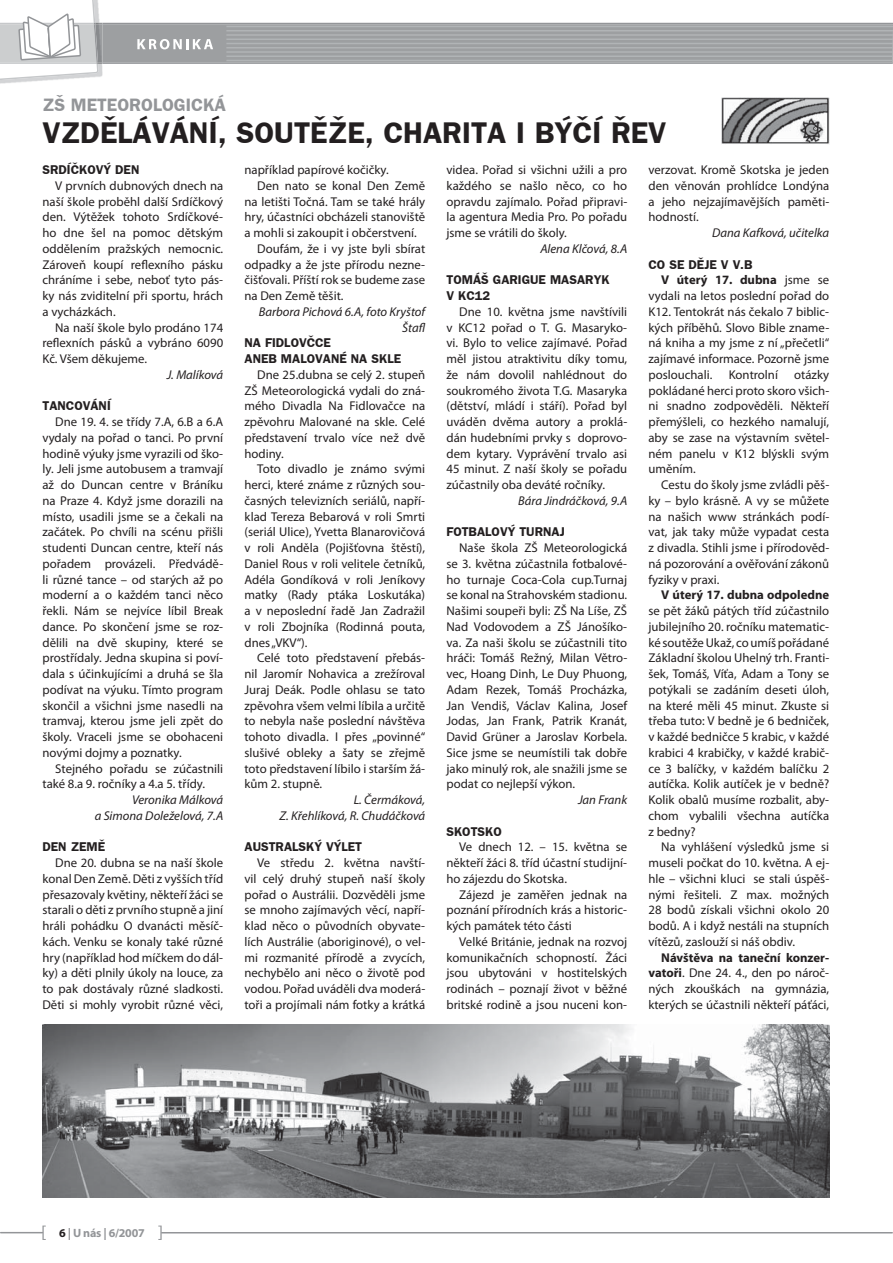
<style>
.page{position:relative;width:893px;height:1263px;background:#fff}
.page>*{position:absolute;margin:0;border:0;box-sizing:border-box;transform-origin:0 0}
.t1{font:700 30px "Frankfurt Gothic";color:#231f20}
.t2{font:700 18px "Frankfurt Gothic";color:#939598}
.t3{font:12.75px/15.8px "Myriad Pro";color:#231f20;text-align:justify}
.t4{font:italic 12.75px/15.8px "Myriad Pro";color:#231f20;text-align:right}
.t5{font:700 12.75px/15.8px "Frankfurt Gothic";color:#231f20}
.t6{font:700 12.75px "Myriad Pro";color:#231f20}
.t7{font:700 12px "Myriad Pro";letter-spacing:-.02em;color:#939598}
.s1{font-weight:700}
.s2{color:#231f20}
</style>
<div class="page">
<hr style="left:1px;top:1232px;width:41px;height:1px;background:#939598">
<hr style="left:162px;top:1232px;width:730px;height:2px;background:#939598">
<svg style="left:42px;top:1226px;width:4px;height:14px"></svg>
<svg style="left:158px;top:1226px;width:4px;height:14px"></svg>
<svg style="left:0;top:0;width:893px;height:102px"></svg>
<hr style="left:226px;top:26px;width:667px;height:1px;background:#b1b4b6">
<hr style="left:226px;top:30px;width:667px;height:2px;background:#b1b4b6">
<hr style="left:226px;top:34px;width:667px;height:2px;background:#b1b4b6">
<hr style="left:226px;top:39px;width:667px;height:1px;background:#b1b4b6">
<hr style="left:226px;top:43px;width:667px;height:1px;background:#b1b4b6">
<hr style="left:226px;top:47px;width:666px;height:2px;background:#b1b4b6">
<hr style="left:226px;top:51px;width:665px;height:2px;background:#b1b4b6">
<hr style="left:226px;top:56px;width:665px;height:1px;background:#b1b4b6">
<hr style="left:226px;top:60px;width:665px;height:1px;background:#b1b4b6">
<img style="left:722px;top:97px;width:107px;height:47px">
<img style="left:42px;top:1025px;width:787px;height:173px">
<h2 class="t2" style="left:42px;top:95px;width:185px">ZŠ METEOROLOGICKÁ</h2>
<h1 class="t1" style="left:42px;top:115px;width:625px">VZDĚLÁVÁNÍ, SOUTĚŽE, CHARITA I BÝČÍ ŘEV</h1>
<p class="t3" style="left:244px;top:163px;width:146px">například papírové kočičky.</p>
<p class="t3" style="left:257px;top:179px;width:169px">Den nato se konal Den Země</p>
<p class="t3" style="left:244px;top:195px;width:182px">na letišti Točná. Tam se také hrály</p>
<p class="t3" style="left:244px;top:211px;width:182px">hry, účastníci obcházeli stanoviště</p>
<p class="t3" style="left:244px;top:226px;width:174px">a mohli si zakoupit i občerstvení.</p>
<p class="t3" style="left:257px;top:242px;width:169px">Doufám, že i vy jste byli sbírat</p>
<p class="t3" style="left:244px;top:258px;width:182px">odpadky a že jste přírodu nezne-</p>
<p class="t3" style="left:244px;top:274px;width:182px">čišťovali. Příští rok se budeme zase</p>
<p class="t3" style="left:244px;top:289px;width:101px">na Den Země těšit.</p>
<p class="t4" style="left:259px;top:305px;width:168px">Barbora Pichová 6.A, foto Kryštof<br>Štafl</p>
<p class="t5" style="left:244px;top:335px;width:158px">NA FIDLOVČCE<br>ANEB MALOVANÉ NA SKLE</p>
<p class="t3" style="left:244px;top:368px;width:182px;text-indent:13px">Dne 25.dubna se celý 2. stupeň ZŠ Meteorologická vydali do zná&shy;mého Divadla Na Fidlovačce na zpěvohru Malované na skle. Celé představení trvalo více než dvě hodiny.</p>
<p class="t3" style="left:244px;top:463px;width:182px;text-indent:13px">Toto divadlo je známo svými herci, které známe z různých sou&shy;časných televizních seriálů, napří&shy;klad Tereza Bebarová v roli Smrti (seriál Ulice), Yvetta Blanarovičová v roli Anděla (Pojišťovna štěstí), Daniel Rous v roli velitele četníků, Adéla Gondíková v roli Jeníkovy matky (Rady ptáka Loskutáka) a v neposlední řadě Jan Zadražil v roli Zbojníka (Rodinná pouta, dnes „VKV“).</p>
<p class="t3" style="left:244px;top:652px;width:182px;text-indent:13px">Celé toto představení přebás&shy;nil Jaromír Nohavica a zrežíroval Juraj Deák. Podle ohlasu se tato zpěvohra všem velmi líbila a určitě to nebyla naše poslední návštěva tohoto divadla. I přes „povinné“ slušivé obleky a šaty se zřejmě toto představení líbilo i starším žá&shy;kům 2. stupně.</p>
<p class="t4" style="left:280px;top:793px;width:147px">L. Čermáková,<br>Z. Křehlíková, R. Chudáčková</p>
<p class="t5" style="left:244px;top:839px;width:119px">AUSTRALSKÝ VÝLET</p>
<p class="t3" style="left:244px;top:856px;width:182px;text-indent:13px">Ve středu 2. května navští&shy;vil celý druhý stupeň naší školy pořad o Austrálii. Dozvěděli jsme se mnoho zajímavých věcí, napří&shy;klad něco o původních obyvate&shy;lích Austrálie (aboriginové), o vel&shy;mi rozmanité přírodě a zvycích, nechybělo ani něco o životě pod vodou. Pořad uváděli dva moderá&shy;toři a projímali nám fotky a krátká</p>
<p class="t5" style="left:42px;top:162px;width:98px">SRDÍČKOVÝ DEN</p>
<p class="t3" style="left:42px;top:179px;width:182px;text-indent:13px">V prvních dubnových dnech na naší škole proběhl další Srdíčkový den. Výtěžek tohoto Srdíčkové&shy;ho dne šel na pomoc dětským oddělením pražských nemocnic.<br>Zároveň koupí reflexního pásku chráníme i sebe, neboť tyto pás&shy;ky nás zviditelní při sportu, hrách a vycházkách.</p>
<p class="t3" style="left:42px;top:321px;width:182px;text-indent:13px">Na naší škole bylo prodáno 174 reflexních pásků a vybráno 6090<br>Kč. Všem děkujeme.</p>
<p class="t4" style="left:167px;top:368px;width:58px">J. Malíková</p>
<p class="t5" style="left:42px;top:398px;width:70px">TANCOVÁNÍ</p>
<p class="t3" style="left:42px;top:415px;width:182px;text-indent:13px">Dne 19. 4. se třídy 7.A, 6.B a 6.A vydaly na pořad o tanci. Po první hodině výuky jsme vyrazili od ško&shy;ly. Jeli jsme autobusem a tramvají až do Duncan centre v Bráníku na Praze 4. Když jsme dorazili na místo, usadili jsme se a čekali na začátek. Po chvíli na scénu přišli studenti Duncan centre, kteří nás pořadem provázeli. Předvádě&shy;li různé tance – od starých až po moderní a o každém tanci něco řekli. Nám se nejvíce líbil Break dance. Po skončení jsme se roz&shy;dělili na dvě skupiny, které se prostřídaly. Jedna skupina si poví&shy;dala s účinkujícími a druhá se šla podívat na výuku. Tímto program skončil a všichni jsme nasedli na tramvaj, kterou jsme jeli zpět do školy. Vraceli jsme se obohaceni novými dojmy a poznatky.</p>
<p class="t3" style="left:42px;top:762px;width:182px;text-indent:13px">Stejného pořadu se zúčastnili také 8.a 9. ročníky a 4.a 5. třídy.</p>
<p class="t4" style="left:95px;top:793px;width:130px">Veronika Málková<br>a Simona Doleželová, 7.A</p>
<p class="t5" style="left:42px;top:839px;width:64px">DEN ZEMĚ</p>
<p class="t3" style="left:42px;top:856px;width:182px;text-indent:13px">Dne 20. dubna se na naší škole konal Den Země. Děti z vyšších tříd přesazovaly květiny, někteří žáci se starali o děti z prvního stupně a jiní hráli pohádku O dvanácti měsíč&shy;kách. Venku se konaly také různé hry (například hod míčkem do dál&shy;ky) a děti plnily úkoly na louce, za to pak dostávaly různé sladkosti.<br>Děti si mohly vyrobit různé věci,</p>
<p class="t3" style="left:648px;top:163px;width:182px">verzovat. Kromě Skotska je jeden den věnován prohlídce Londýna a jeho nejzajímavějších paměti&shy;hodností.</p>
<p class="t4" style="left:712px;top:226px;width:119px">Dana Kafková, učitelka</p>
<p class="t5" style="left:648px;top:256px;width:106px">CO SE DĚJE V V.B</p>
<p class="t3" style="left:648px;top:274px;width:182px;text-indent:13px"><span class="s1">V úterý 17. dubna</span> jsme se vydali na letos poslední pořad do K12. Tentokrát nás čekalo 7 biblic&shy;kých příběhů. Slovo Bible zname&shy;ná kniha a my jsme z ní „přečetli“ zajímavé informace. Pozorně jsme poslouchali.</p>
<p class="t3" style="left:446px;top:163px;width:182px">videa. Pořad si všichni užili a pro každého se našlo něco, co ho opravdu zajímalo. Pořad připravi&shy;la agentura Media Pro. Po pořadu jsme se vrátili do školy.</p>
<p class="t4" style="left:540px;top:242px;width:88px">Alena Klčová, 8.A</p>
<p class="t5" style="left:446px;top:272px;width:165px">TOMÁŠ GARIGUE MASARYK<br>V KC12</p>
<p class="t3" style="left:446px;top:305px;width:182px;text-indent:13px">Dne 10. května jsme navštívili v KC12 pořad o T. G. Masaryko&shy;vi. Bylo to velice zajímavé. Pořad měl jistou atraktivitu díky tomu, že nám dovolil nahlédnout do soukromého života T.G. Masaryka (dětství, mládí i stáří). Pořad byl uváděn dvěma autory a proklá&shy;dán hudebními prvky s doprovo&shy;dem kytary. Vyprávění trvalo asi 45 minut. Z naší školy se pořadu zúčastnily oba deváté ročníky.</p>
<p class="t4" style="left:518px;top:494px;width:110px">Bára Jindráčková, 9.A</p>
<p class="t5" style="left:446px;top:524px;width:120px">FOTBALOVÝ TURNAJ</p>
<p class="t3" style="left:446px;top:541px;width:182px;text-indent:13px">Naše škola ZŠ Meteorologická se 3. května zúčastnila fotbalové&shy;ho turnaje Coca-Cola cup.Turnaj se konal na Strahovském stadionu.<br>Našimi soupeři byli: ZŠ Na Líše, ZŠ Nad Vodovodem a ZŠ Jánošíko&shy;va. Za naši školu se zúčastnili tito hráči: Tomáš Režný, Milan Větro&shy;vec, Hoang Dinh, Le Duy Phuong, Adam Rezek, Tomáš Procházka, Jan Vendiš, Václav Kalina, Josef Jodas, Jan Frank, Patrik Kranát, David Grüner a Jaroslav Korbela.<br>Sice jsme se neumístili tak dobře jako minulý rok, ale snažili jsme se podat co nejlepší výkon.</p>
<p class="t4" style="left:578px;top:793px;width:51px">Jan Frank</p>
<p class="t5" style="left:446px;top:823px;width:57px">SKOTSKO</p>
<p class="t3" style="left:446px;top:841px;width:182px;text-indent:13px">Ve dnech 12. – 15. května se někteří žáci 8. tříd účastní studijní&shy;ho zájezdu do Skotska.</p>
<p class="t3" style="left:446px;top:888px;width:182px;text-indent:13px">Zájezd je zaměřen jednak na poznání přírodních krás a historic&shy;kých památek této části</p>
<p class="t3" style="left:446px;top:935px;width:182px;text-indent:13px">Velké Británie, jednak na rozvoj komunikačních schopností. Žáci jsou ubytováni v hostitelských rodinách – poznají život v běžné britské rodině a jsou nuceni kon-</p>
<p class="t3" style="left:648px;top:368px;width:182px;text-indent:146px">otázky pokládané herci proto skoro všich&shy;ni snadno zodpověděli. Někteří přemýšleli, co hezkého namalují, aby se zase na výstavním světel&shy;ném panelu v K12 blýskli svým uměním.</p>
<p class="t3" style="left:648px;top:478px;width:182px;text-indent:13px">Cestu do školy jsme zvládli pěš&shy;ky – bylo krásně. A vy se můžete na našich www stránkách podí&shy;vat, jak taky může vypadat cesta z divadla. Stihli jsme i přírodověd&shy;ná pozorování a ověřování zákonů fyziky v praxi.</p>
<p class="t6" style="left:661px;top:590px;width:169px">V úterý 17. dubna odpoledne</p>
<p class="t3" style="left:648px;top:604px;width:182px">se pět žáků pátých tříd zúčastnilo jubilejního 20. ročníku matematic&shy;ké soutěže Ukaž, co umíš pořádané Základní školou Uhelný trh. Franti&shy;šek, Tomáš, Víťa, Adam a Tony se potýkali se zadáním deseti úloh, na které měli 45 minut. Zkuste si třeba tuto: V bedně je 6 bedniček, v každé bedničce 5 krabic, v každé krabici 4 krabičky, v každé krabič&shy;ce 3 balíčky, v každém balíčku 2 autíčka. Kolik autíček je v bedně?<br>Kolik obalů musíme rozbalit, aby&shy;chom vybalili všechna autíčka z bedny?</p>
<p class="t3" style="left:648px;top:840px;width:182px;text-indent:13px">Na vyhlášení výsledků jsme si museli počkat do 10. května. A ej&shy;hle – všichni kluci se stali úspěš&shy;nými řešiteli. Z max. možných 28 bodů získali všichni okolo 20 bodů. A i když nestáli na stupních vítězů, zaslouží si náš obdiv.</p>
<p class="t3" style="left:648px;top:951px;width:182px;text-indent:13px"><span class="s1">Návštěva na taneční konzer&shy;vatoři</span>. Dne 24. 4., den po nároč&shy;ných zkouškách na gymnázia, kterých se účastnili někteří páťáci,</p>
<p class="t3" style="left:729px;top:368px;width:51px">Kontrolní</p>
<p class="t7" style="left:59px;top:1229px;width:87px"><span class="s2">6</span> | U nás | 6/2007</p>
</div>
